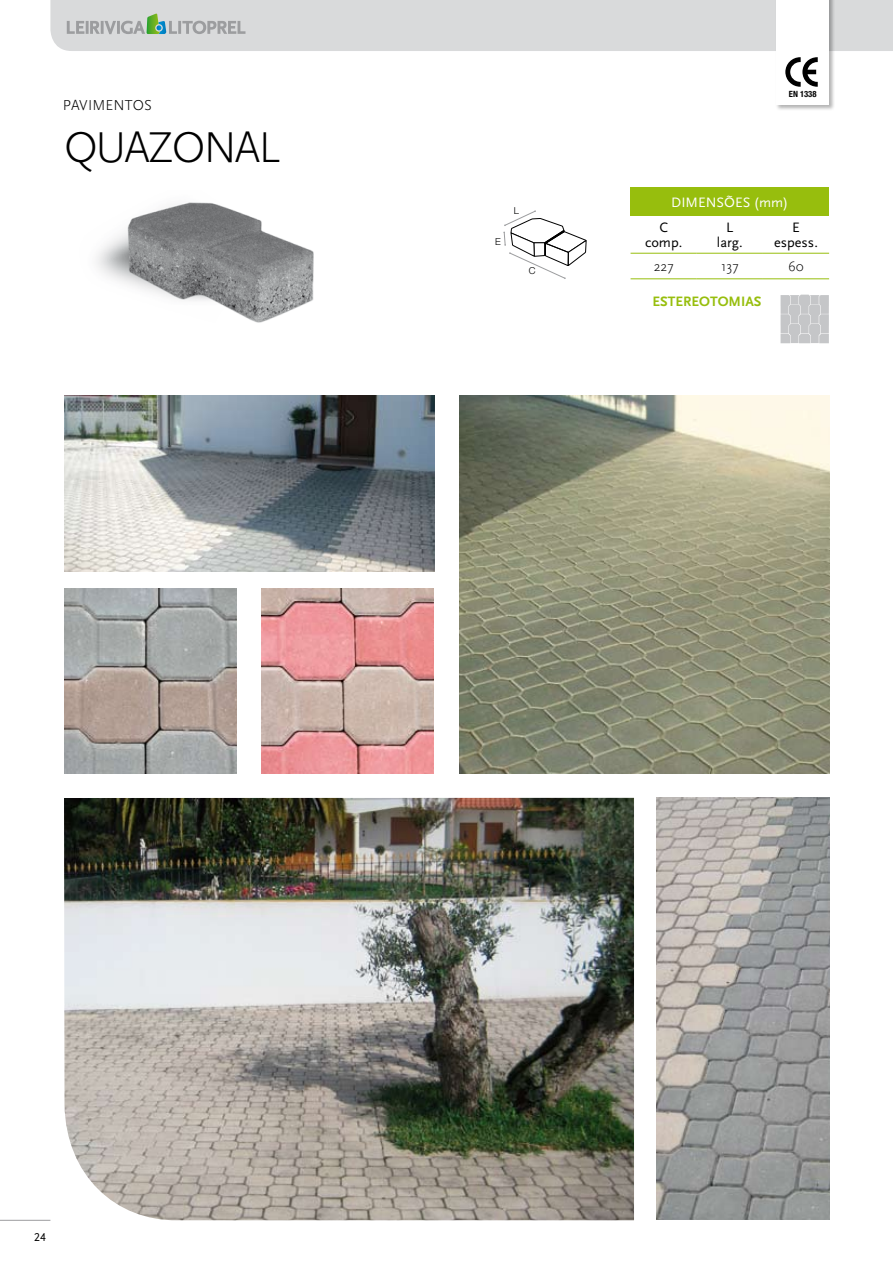
<style>
.page{position:relative;width:893px;height:1263px;background:#fff}
.page>*{position:absolute;margin:0;border:0;box-sizing:border-box;transform-origin:0 0}
.t1{font:300 45px "Scala Sans";letter-spacing:-.05em;color:#000}
.t2{font:300 15px "Scala Sans";letter-spacing:.01em;color:#000}
.t3{font:14.25px/15px "Scala Sans";color:#000;text-align:center}
.t4{font:700 14.25px "Scala Sans";color:#97be0d}
.t5{font:14.25px "Scala Sans";color:#fff}
.t6{font:300 14.25px "Scala Sans";color:#000}
.t7{font:12px "Scala Sans Caps";color:#000}
.t8{font:300 9.6px "Helvetica Neue";color:#000}
.t9{font:700 condensed 8.55px "Helvetica Neue";color:#000}
</style>
<div class="page">
<hr style="left:0;top:1220px;width:50px;height:1px;background:#9c9d9f">
<div style="left:50px;top:0;width:843px;height:51px;background:#d9dadb"></div>
<img style="left:96px;top:202px;width:218px;height:121px">
<div style="left:631px;top:188px;width:198px;height:28px;background:#97be0d"></div>
<hr style="left:631px;top:279px;width:66px;height:1px;background:#97be0d">
<hr style="left:697px;top:279px;width:66px;height:1px;background:#97be0d">
<hr style="left:763px;top:279px;width:66px;height:1px;background:#97be0d">
<hr style="left:631px;top:253px;width:66px;height:1px;background:#97be0d">
<hr style="left:697px;top:253px;width:66px;height:1px;background:#97be0d">
<hr style="left:763px;top:253px;width:66px;height:1px;background:#97be0d">
<img style="left:657px;top:798px;width:172px;height:421px">
<div style="left:775px;top:0;width:60px;height:111px;background:#000;opacity:.3"></div>
<div style="left:777px;top:0;width:52px;height:105px;background:#fff"></div>
<svg style="left:785px;top:57px;width:33px;height:30px"></svg>
<img style="left:64px;top:798px;width:570px;height:423px">
<svg style="left:780px;top:295px;width:49px;height:48px;background:#c9cacc"></svg>
<img style="left:64px;top:395px;width:370px;height:176px">
<img style="left:64px;top:589px;width:172px;height:184px">
<img style="left:262px;top:589px;width:172px;height:185px">
<img style="left:459px;top:395px;width:370px;height:379px">
<svg style="left:503px;top:210px;width:83px;height:69px"></svg>
<p class="t2" style="left:63px;top:97px;width:91px">PAVIMENTOS</p>
<h1 class="t1" style="left:64px;top:123px;width:218px">QUAZONAL</h1>
<p class="t8" style="left:495px;top:236px;width:7px">E</p>
<p class="t8" style="left:514px;top:205px;width:7px">L</p>
<p class="t8" style="left:529px;top:264px;width:8px">C</p>
<p class="t9" style="left:789px;top:89px;width:29px">EN 1338</p>
<p class="t5" style="left:671px;top:195px;width:119px">DIMENSÕES (mm)</p>
<p class="t3" style="left:645px;top:220px;width:39px">C comp.</p>
<p class="t3" style="left:717px;top:220px;width:27px">L larg.</p>
<p class="t3" style="left:774px;top:220px;width:45px">E espess.</p>
<p class="t6" style="left:654px;top:259px;width:21px">227</p>
<p class="t6" style="left:721px;top:259px;width:19px">137</p>
<p class="t6" style="left:788px;top:259px;width:17px">60</p>
<p class="t4" style="left:652px;top:293px;width:110px">ESTEREOTOMIAS</p>
<p class="t7" style="left:34px;top:1230px;width:13px">24</p>
</div>
